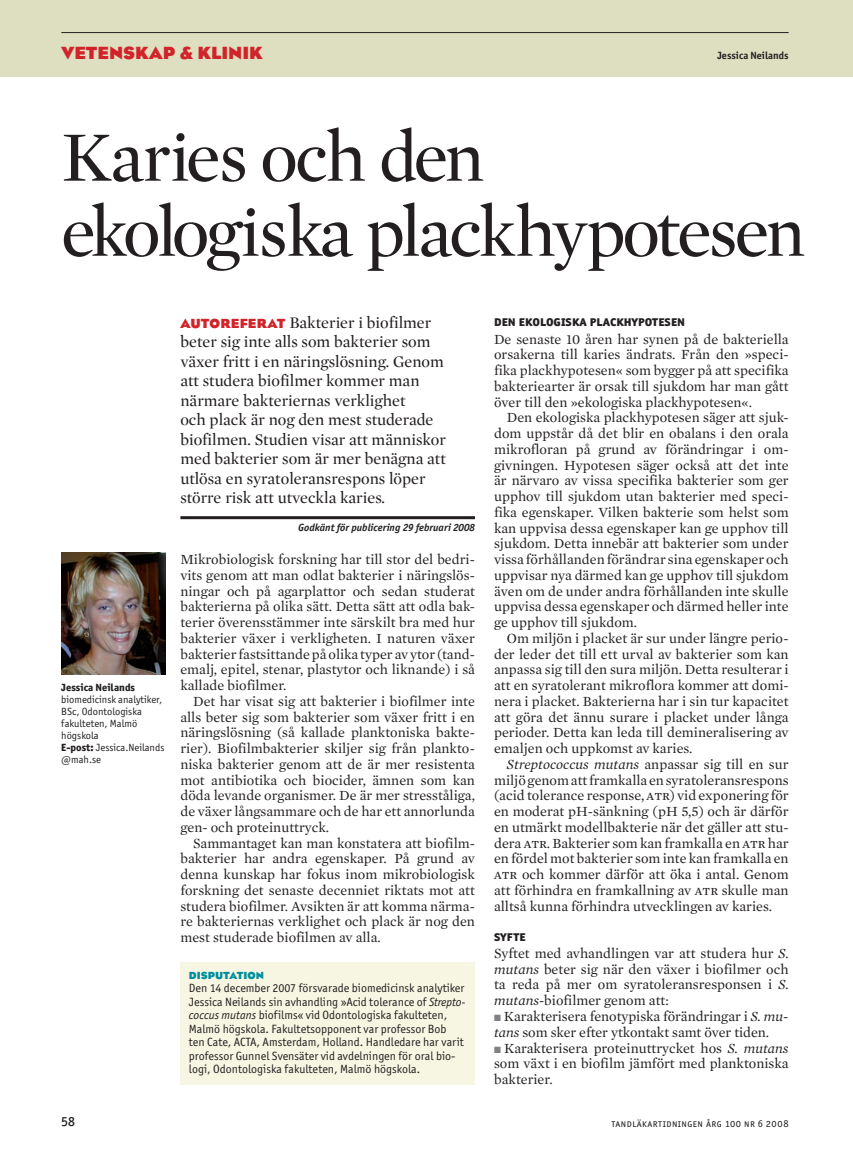
<style>
.page{position:relative;width:853px;height:1158px;background:#fff}
.page>*{position:absolute;margin:0;border:0;box-sizing:border-box;transform-origin:0 0}
.t1{font:72px/75px "Mercury TLT Display OT";letter-spacing:-.035em;color:#231f20}
.t2{font:700 18px "Eagle TLTOT";color:#d1232a}
.t3{font:16.5px/19.5px "Mercury TLT Display OT";color:#231f20}
.t4{font:14.25px/15.8px "Mercury TLT Text OT";color:#231f20;text-align:justify}
.t5{font:800 14.25px "Officina Sans ITC Std";color:#231f20}
.t6{font:500 13.5px "Officina Sans ITC Std";color:#231f20}
.t7{font:12px/13.5px "Officina Sans ITC Std";color:#231f20}
.t8{font:10.5px/12px "Officina Sans ITC Std";color:#231f20}
.t9{font:italic 700 10.5px "Officina Sans ITC Std";color:#231f20}
.t10{font:10.5px "Officina Sans ITC Std";letter-spacing:.04em;color:#231f20}
.t11{font:700 10.5px "Officina Sans ITC Std";color:#231f20}
.t12{font:800 10.5px "Officina Sans ITC Std";color:#231f20}
.t13{font:700 10.5px "Eagle TLTOT";color:#008f9e}
.s1{font-weight:800}
.s2{font-family:"Eagle TLTOT";font-weight:700;font-size:13.5px;color:#d1232a}
.s3{font-style:italic}
.s4{font-family:"Mercury TLT Text OT";font-size:14.25px}
.s5{color:#808285}
</style>
<div class="page">
<div style="left:0;top:0;width:852px;height:76px;background:#dedfc0"></div>
<hr style="left:61px;top:32px;width:727px;height:1px;background:#231f20">
<hr style="left:852px;top:0;width:1px;height:76px;background:#dedfc0">
<hr style="left:180px;top:516px;width:295px;height:3px;background:#231f20">
<div style="left:180px;top:962px;width:295px;height:122px;background:#f7f6e3"></div>
<img style="left:61px;top:553px;width:105px;height:121px">
<p class="t2" style="left:61px;top:43px;width:203px">VETENSKAP &amp; KLINIK</p>
<p class="t11" style="left:717px;top:49px;width:73px">Jessica Neilands</p>
<h1 class="t1" style="left:61px;top:121px;width:745px">Karies och den<br>ekologiska plackhypotesen</h1>
<p class="t12" style="left:61px;top:680px;width:75px">Jessica Neilands</p>
<p class="t8" style="left:61px;top:693px;width:105px">biomedicinsk analytiker,<br>BSc, Odontologiska fakulteten, Malmö högskola<br><span class="s1">E-post:</span> Jessica.Neilands @mah.se</p>
<p class="t3" style="left:180px;top:313px;width:267px"><span class="s2">AUTOREFERAT</span> Bakterier i biofilmer beter sig inte alls som bakterier som växer fritt i en näringslösning. Genom att studera biofilmer kommer man närmare bakteriernas verklighet<br>och plack är nog den mest studerade biofilmen. Studien visar att människor med bakterier som är mer benägna att utlösa en syratoleransrespons löper större risk att utveckla karies.</p>
<p class="t9" style="left:298px;top:521px;width:178px">Godkänt för publicering 29 februari 2008</p>
<p class="t4" style="left:180px;top:552px;width:296px">Mikrobiologisk forskning har till stor del bedri&shy;vits genom att man odlat bakterier i näringslös&shy;ningar och på agarplattor och sedan studerat bakterierna på olika sätt. Detta sätt att odla bak&shy;terier överensstämmer inte särskilt bra med hur bakterier växer i verkligheten. I naturen växer bakterier fastsittande på olika typer av ytor (tand&shy;emalj, epitel, stenar, plastytor och liknande) i så kallade biofilmer.</p>
<p class="t4" style="left:180px;top:693px;width:296px;text-indent:13px">Det har visat sig att bakterier i biofilmer inte alls beter sig som bakterier som växer fritt i en näringslösning (så kallade planktoniska bakte&shy;rier). Biofilmbakterier skiljer sig från plankto&shy;niska bakterier genom att de är mer resistenta mot antibiotika och biocider, ämnen som kan döda levande organismer. De är mer stresståliga, de växer långsammare och de har ett annorlunda gen- och proteinuttryck.</p>
<p class="t4" style="left:180px;top:835px;width:296px;text-indent:13px">Sammantaget kan man konstatera att biofilm&shy;bakterier har andra egenskaper. På grund av denna kunskap har fokus inom mikrobiologisk forskning det senaste decenniet riktats mot att studera biofilmer. Avsikten är att komma närma&shy;re bakteriernas verklighet och plack är nog den mest studerade biofilmen av alla.</p>
<p class="t13" style="left:189px;top:969px;width:77px">DISPUTATION</p>
<p class="t7" style="left:189px;top:981px;width:278px">Den 14 december 2007 försvarade biomedicinsk analytiker Jessica Neilands sin avhandling »Acid tolerance of <span class="s3">Strepto&shy;coccus mutans</span> biofilms« vid Odontologiska fakulteten, Malmö högskola. Fakultetsopponent var professor Bob ten Cate, ACTA, Amsterdam, Holland. Handledare har varit professor Gunnel Svensäter vid avdelningen för oral bio&shy;logi, Odontologiska fakulteten, Malmö högskola<span class="s4">.</span></p>
<p class="t6" style="left:61px;top:1113px;width:15px">58</p>
<p class="t5" style="left:494px;top:312px;width:193px">den ekologiska plackhypotesen</p>
<p class="t4" style="left:494px;top:331px;width:296px">De senaste 10 åren har synen på de bakteriella orsakerna till karies ändrats. Från den »speci&shy;fika plackhypotesen« som bygger på att specifika bakteriearter är orsak till sjukdom har man gått över till den »ekologiska plackhypotesen«.</p>
<p class="t4" style="left:494px;top:410px;width:296px;text-indent:13px">Den ekologiska plackhypotesen säger att sjuk&shy;dom uppstår då det blir en obalans i den orala mikrofloran på grund av förändringar i om&shy;givningen. Hypotesen säger också att det inte är närvaro av vissa specifika bakterier som ger upphov till sjukdom utan bakterier med speci&shy;fika egenskaper. Vilken bakterie som helst som kan uppvisa dessa egenskaper kan ge upphov till sjukdom. Detta innebär att bakterier som under vissa förhållanden förändrar sina egenskaper och uppvisar nya därmed kan ge upphov till sjukdom även om de under andra förhållanden inte skulle uppvisa dessa egenskaper och därmed heller inte ge upphov till sjukdom.</p>
<p class="t4" style="left:494px;top:630px;width:296px;text-indent:13px">Om miljön i placket är sur under längre perio&shy;der leder det till ett urval av bakterier som kan anpassa sig till den sura miljön. Detta resulterar i att en syratolerant mikroflora kommer att domi&shy;nera i placket. Bakterierna har i sin tur kapacitet att göra det ännu surare i placket under långa perioder. Detta kan leda till demineralisering av emaljen och uppkomst av karies.</p>
<p class="t4" style="left:494px;top:756px;width:296px;text-indent:13px"><span class="s3">Streptococcus mutans</span> anpassar sig till en sur miljö genom att framkalla en syratoleransrespons (acid tolerance response, atr) vid exponering för en moderat pH-sänkning (pH 5,5) och är därför en utmärkt modellbakterie när det gäller att stu&shy;dera atr. Bakterier som kan framkalla en atr har en fördel mot bakterier som inte kan framkalla en atr och kommer därför att öka i antal. Genom att förhindra en framkallning av atr skulle man alltså kunna förhindra utvecklingen av karies.</p>
<p class="t5" style="left:494px;top:926px;width:33px">syfte</p>
<p class="t4" style="left:494px;top:945px;width:296px">Syftet med avhandlingen var att studera hur <span class="s3">S. mutans</span> beter sig när den växer i biofilmer och ta reda på mer om syratoleransresponsen i <span class="s3">S. mutans</span>-biofilmer genom att:</p>
<p class="t4" style="left:494px;top:1008px;width:296px"><span class="s5">■</span> Karakterisera fenotypiska förändringar i <span class="s3">S. mu&shy;tans</span> som sker efter ytkontakt samt över tiden.</p>
<p class="t4" style="left:494px;top:1040px;width:296px"><span class="s5">■</span> Karakterisera proteinuttrycket hos <span class="s3">S. mutans </span>som växt i en biofilm jämfört med planktoniska bakterier.</p>
<p class="t10" style="left:611px;top:1117px;width:179px">tandläkartidningen årg 100 nr 6 2008</p>
</div>
